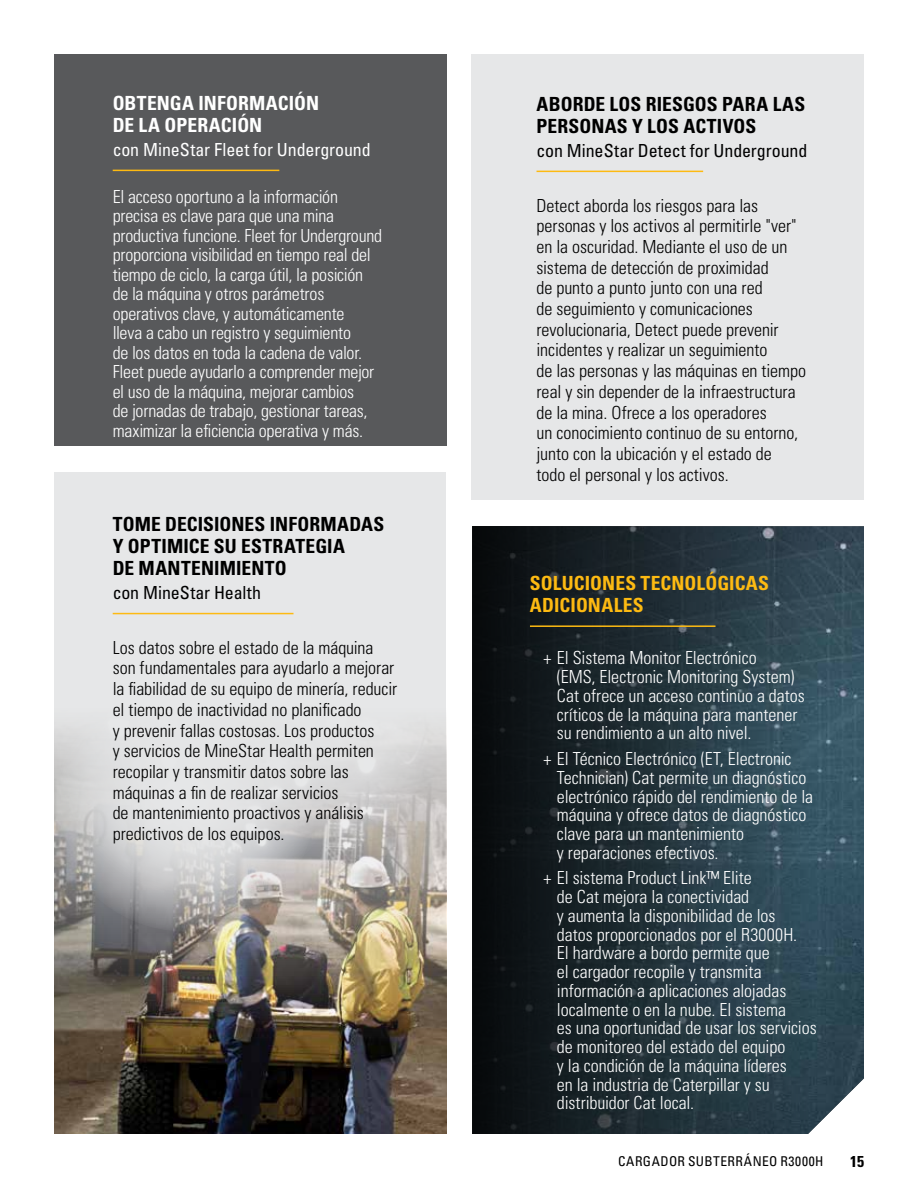
<style>
.page{position:relative;width:918px;height:1188px;background:#fff}
.page>*{position:absolute;margin:0;border:0;box-sizing:border-box;transform-origin:0 0}
.t1{font:700 condensed 19.5px/22.4px "Univers LT Std";letter-spacing:.005em;color:#000}
.t2{font:700 condensed 19.5px/22.5px "Univers LT Std";letter-spacing:.005em;color:#fdba12}
.t3{font:700 condensed 19.5px/22.5px "Univers LT Std";letter-spacing:.005em;color:#fff}
.t4{font:300 condensed 18px/18.8px "Univers LT Std";letter-spacing:-.005em;color:#fff}
.t5{font:300 condensed 18px/20.7px "Univers LT Std";color:#000}
.t6{font:condensed 18px "Univers LT Std";letter-spacing:-.005em;color:#000}
.t7{font:condensed 18px "Univers LT Std";letter-spacing:-.005em;color:#fff}
.t8{font:700 condensed 15.75px "Univers LT Std";color:#000}
.t9{font:condensed 13.5px "Univers LT Std";letter-spacing:.035em;color:#000}
</style>
<div class="page">
<img style="left:811px;top:526px;width:53px;height:605px">
<svg style="left:472px;top:526px;width:339px;height:608px;background:#1e2d34"></svg>
<div style="left:472px;top:54px;width:392px;height:445px;background:#e6e7e8"></div>
<div style="left:54px;top:54px;width:392px;height:392px;background:#58595b"></div>
<div style="left:54px;top:472px;width:392px;height:662px;background:#e6e7e8"></div>
<img style="left:55px;top:728px;width:391px;height:406px">
<svg style="left:55px;top:675px;width:260px;height:257px;background:#a3a1a0"></svg>
<svg style="left:55px;top:605px;width:293px;height:293px"></svg>
<svg style="left:232px;top:639px;width:200px;height:199px"></svg>
<hr style="left:530px;top:625px;width:185px;height:2px;background:#fdba12">
<hr style="left:537px;top:171px;width:166px;height:1px;background:#fdba12">
<hr style="left:113px;top:613px;width:181px;height:1px;background:#fdba12">
<hr style="left:113px;top:170px;width:166px;height:1px;background:#fdba12">
<p class="t3" style="left:113px;top:91px;width:208px">OBTENGA INFORMACIÓN<br>DE LA OPERACIÓN</p>
<p class="t7" style="left:113px;top:138px;width:260px">con MineStar Fleet for Underground</p>
<p class="t4" style="left:113px;top:187px;width:271px;line-height:19.5px">El acceso oportuno a la información precisa es clave para que una mina productiva funcione. Fleet for Underground proporciona visibilidad en tiempo real del tiempo de ciclo, la carga útil, la posición de la máquina y otros parámetros operativos clave, y automáticamente<br>lleva a cabo un registro y seguimiento<br>de los datos en toda la cadena de valor.<br>Fleet puede ayudarlo a comprender mejor el uso de la máquina, mejorar cambios<br>de jornadas de trabajo, gestionar tareas, maximizar la eficiencia operativa y más.</p>
<p class="t1" style="left:113px;top:512px;width:273px">TOME DECISIONES INFORMADAS<br>Y OPTIMICE SU ESTRATEGIA<br>DE MANTENIMIENTO</p>
<p class="t6" style="left:113px;top:582px;width:150px">con MineStar Health</p>
<p class="t5" style="left:113px;top:637px;width:286px">Los datos sobre el estado de la máquina son fundamentales para ayudarlo a mejorar la fiabilidad de su equipo de minería, reducir el tiempo de inactividad no planificado<br>y prevenir fallas costosas. Los productos<br>y servicios de MineStar Health permiten recopilar y transmitir datos sobre las máquinas a fin de realizar servicios<br>de mantenimiento proactivos y análisis predictivos de los equipos.</p>
<p class="t1" style="left:537px;top:92px;width:270px">ABORDE LOS RIESGOS PARA LAS<br>PERSONAS Y LOS ACTIVOS</p>
<p class="t6" style="left:537px;top:139px;width:272px">con MineStar Detect for Underground</p>
<p class="t5" style="left:537px;top:195px;width:271px">Detect aborda los riesgos para las personas y los activos al permitirle "ver" en la oscuridad. Mediante el uso de un sistema de detección de proximidad<br>de punto a punto junto con una red<br>de seguimiento y comunicaciones revolucionaria, Detect puede prevenir incidentes y realizar un seguimiento<br>de las personas y las máquinas en tiempo real y sin depender de la infraestructura de la mina. Ofrece a los operadores<br>un conocimiento continuo de su entorno, junto con la ubicación y el estado de<br>todo el personal y los activos.</p>
<p class="t2" style="left:530px;top:571px;width:240px">SOLUCIONES TECNOLÓGICAS<br>ADICIONALES</p>
<p class="t4" style="left:557px;top:649px;width:250px;text-indent:-14px">+ El Sistema Monitor Electrónico<br>(EMS, Electronic Monitoring System)<br>Cat ofrece un acceso continuo a datos críticos de la máquina para mantener su rendimiento a un alto nivel.</p>
<p class="t4" style="left:557px;top:749px;width:258px;text-indent:-14px">+ El Técnico Electrónico (ET, Electronic Technician) Cat permite un diagnóstico electrónico rápido del rendimiento de la máquina y ofrece datos de diagnóstico clave para un mantenimiento<br>y reparaciones efectivos.</p>
<p class="t4" style="left:557px;top:869px;width:261px;text-indent:-14px">+ El sistema Product Link™ Elite<br>de Cat mejora la conectividad<br>y aumenta la disponibilidad de los<br>datos proporcionados por el R3000H.<br>El hardware a bordo permite que<br>el cargador recopile y transmita información a aplicaciones alojadas localmente o en la nube. El sistema<br>es una oportunidad de usar los servicios de monitoreo del estado del equipo<br>y la condición de la máquina líderes<br>en la industria de Caterpillar y su distribuidor Cat local.</p>
<p class="t9" style="left:618px;top:1153px;width:207px">CARGADOR SUBTERRÁNEO R3000H</p>
<p class="t8" style="left:850px;top:1151px;width:15px">15</p>
</div>
